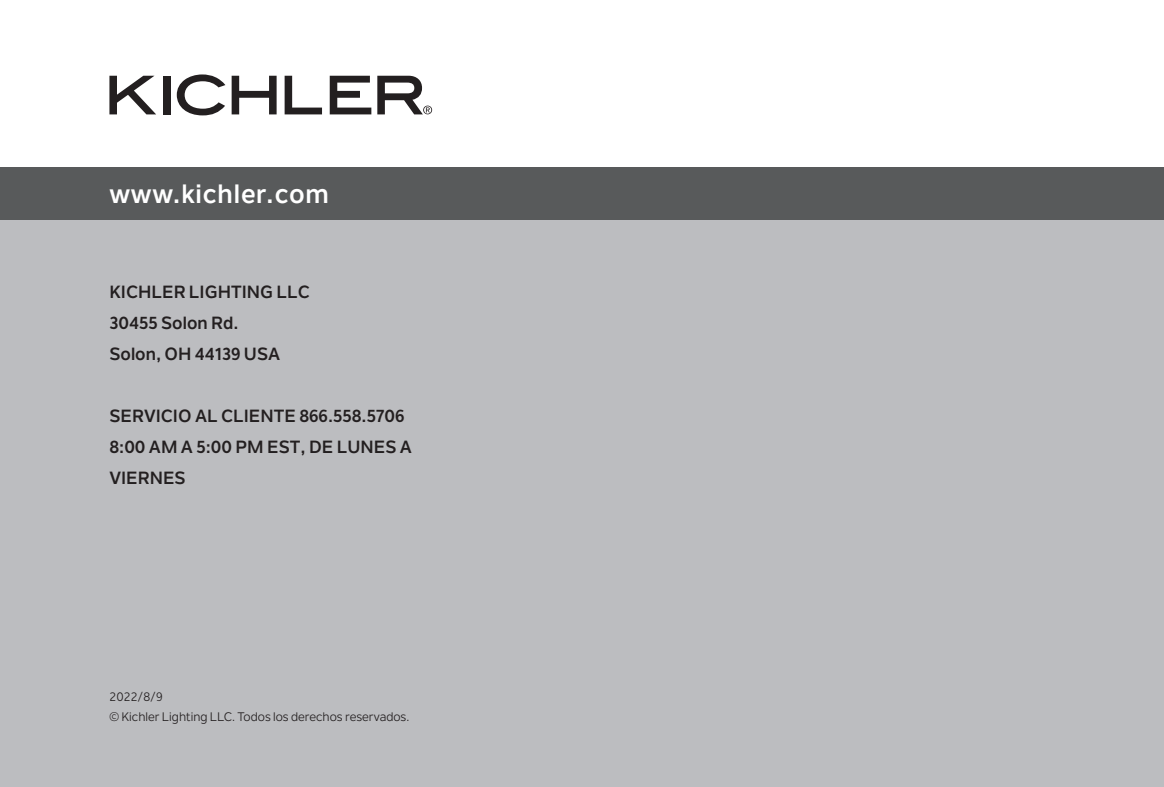
<style>
.page{position:relative;width:1164px;height:787px;background:#fff}
.page>*{position:absolute;margin:0;border:0;box-sizing:border-box;transform-origin:0 0}
.Cover_-_Fan_Name{font:700 26.25px "Nolan Next";letter-spacing:.03em;color:#fff}
.Master_Pages_-_Page{font:700 17.5px/30.8px "Nolan Next";color:#231f20}
.Master_Pages_-_Page-2{font:12.25px/19.1px "Nolan Next";color:#231f20}
</style>
<div class="page">
<div style="left:0;top:167px;width:1163px;height:619px;background:#bcbdc0"></div>
<div style="left:0;top:167px;width:1163px;height:53px;background:#585a5b"></div>
<svg style="left:109px;top:76px;width:47px;height:38px"></svg>
<div style="left:163px;top:76px;width:7px;height:38px;background:#231f20"></div>
<svg style="left:177px;top:74px;width:48px;height:41px"></svg>
<svg style="left:231px;top:76px;width:45px;height:38px"></svg>
<svg style="left:284px;top:76px;width:38px;height:38px"></svg>
<svg style="left:330px;top:76px;width:41px;height:38px"></svg>
<svg style="left:377px;top:76px;width:55px;height:38px"></svg>
<p class="Cover_-_Fan_Name" style="left:109px;top:178px;width:221px">www.kichler.com</p>
<p class="Master_Pages_-_Page" style="left:109px;top:276px;width:202px">KICHLER LIGHTING LLC<br>30455 Solon Rd.<br>Solon, OH 44139 USA</p>
<p class="Master_Pages_-_Page" style="left:109px;top:400px;width:304px">SERVICIO AL CLIENTE 866.558.5706<br>8:00 AM A 5:00 PM EST, DE LUNES A<br>VIERNES</p>
<p class="Master_Pages_-_Page-2" style="left:109px;top:687px;width:301px">2022/8/9<br>© Kichler Lighting LLC. Todos los derechos reservados.</p>
</div>
